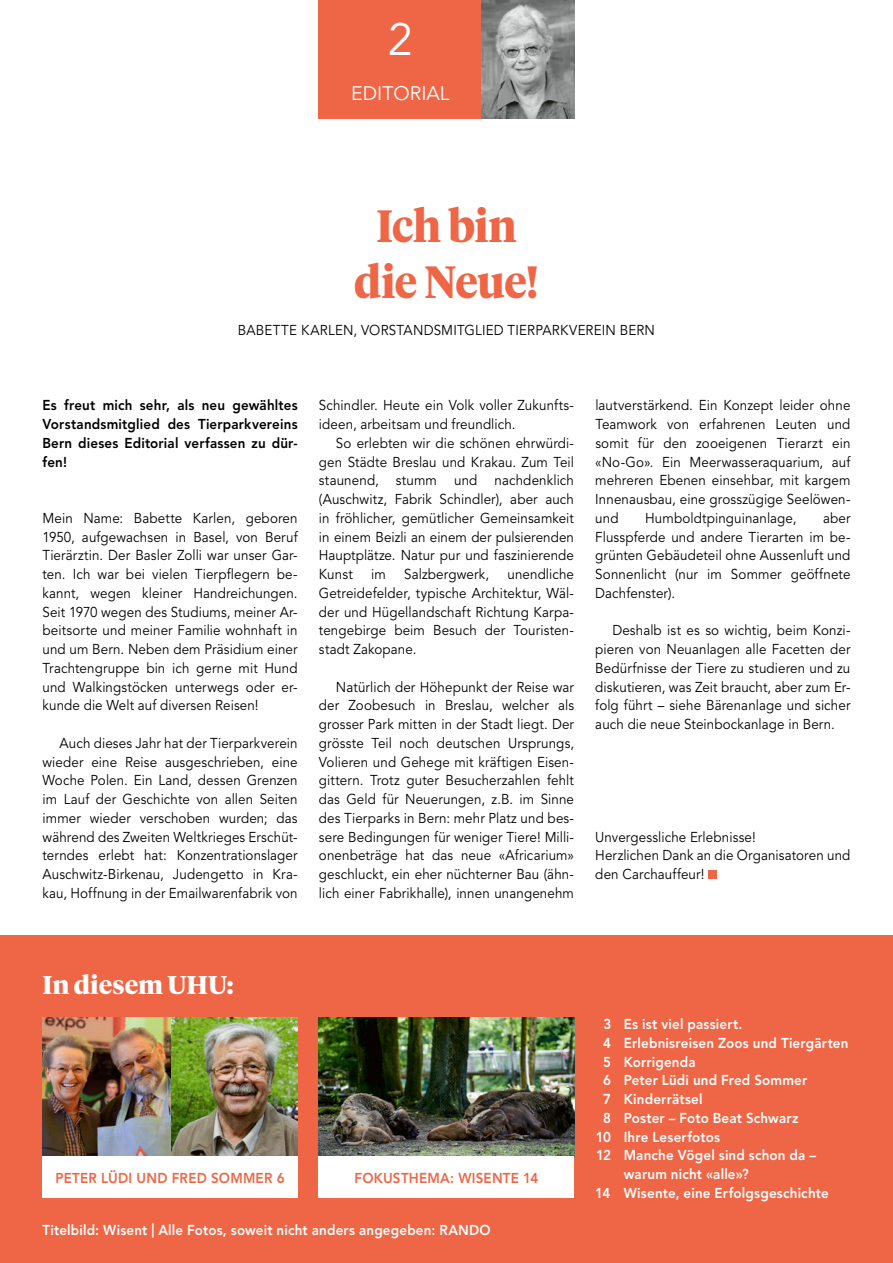
<style>
.page{position:relative;width:893px;height:1263px;background:#fff}
.page>*{position:absolute;margin:0;border:0;box-sizing:border-box;transform-origin:0 0}
.t1{font:700 45px/56.2px "Tiempos Headline";letter-spacing:-.01em;color:#ee6646;text-align:center;scale:.94 1}
.t2{font:45px "Avenir LT Std";color:#fff}
.t3{font:700 25.5px "Tiempos Headline";color:#fff}
.t4{font:19.5px "Avenir LT Std";color:#fff}
.t5{font:14.25px/18.8px "Avenir LT Std";letter-spacing:.01em;color:#000;text-align:justify;scale:.94 1}
.t6{font:800 14.25px "Avenir LT Std";letter-spacing:.015em;color:#fff;scale:.94 1}
.t7{font:800 14.25px/18.8px "Avenir LT Std";letter-spacing:.015em;color:#000;text-align:justify;scale:.94 1}
.t8{font:800 14.25px "Avenir LT Std";letter-spacing:.02em;color:#ee6646;scale:.94 1}
</style>
<div class="page">
<div style="left:0;top:935px;width:893px;height:328px;background:#ee6646"></div>
<img style="left:319px;top:1017px;width:255px;height:140px">
<img style="left:43px;top:1017px;width:255px;height:140px">
<div style="left:319px;top:1157px;width:255px;height:41px;background:#fff"></div>
<div style="left:43px;top:1157px;width:255px;height:41px;background:#fff"></div>
<div style="left:319px;top:0;width:163px;height:118px;background:#ee6646"></div>
<div style="left:708px;top:870px;width:9px;height:9px;background:#ee6646"></div>
<img style="left:482px;top:0;width:92px;height:118px">
<h1 class="t2" style="left:388px;top:14px;width:27px">2</h1>
<h3 class="t4" style="left:351px;top:82px;width:100px">EDITORIAL</h3>
<h1 class="t1" style="left:354px;top:195px;width:198px">Ich bin die Neue!</h1>
<p class="t5" style="left:238px;top:321px;width:445px">BABETTE KARLEN, VORSTANDSMITGLIED TIERPARKVEREIN BERN</p>
<p class="t7" style="left:43px;top:396px;width:273px">Es freut mich sehr, als neu gewähltes Vorstandsmitglied des Tierparkvereins Bern dieses Editorial verfassen zu dür&shy;fen!</p>
<p class="t5" style="left:43px;top:509px;width:273px">Mein Name: Babette Karlen, geboren 1950, aufgewachsen in Basel, von Beruf Tierärztin. Der Basler Zolli war unser Gar&shy;ten. Ich war bei vielen Tierpflegern be&shy;kannt, wegen kleiner Handreichungen.<br>Seit 1970 wegen des Studiums, meiner Ar&shy;beitsorte und meiner Familie wohnhaft in und um Bern. Neben dem Präsidium einer Trachtengruppe bin ich gerne mit Hund und Walkingstöcken unterwegs oder er&shy;kunde die Welt auf diversen Reisen!</p>
<p class="t5" style="left:43px;top:734px;width:273px;text-indent:17px">Auch dieses Jahr hat der Tierparkverein wieder eine Reise ausgeschrieben, eine Woche Polen. Ein Land, dessen Grenzen im Lauf der Geschichte von allen Seiten immer wieder verschoben wurden; das während des Zweiten Weltkrieges Erschüt&shy;terndes erlebt hat: Konzentrationslager Auschwitz-Birkenau, Judengetto in Kra&shy;kau, Hoffnung in der Emailwarenfabrik von</p>
<p class="t5" style="left:319px;top:396px;width:273px">Schindler. Heute ein Volk voller Zukunfts&shy;ideen, arbeitsam und freundlich.</p>
<p class="t5" style="left:319px;top:434px;width:273px;text-indent:17px">So erlebten wir die schönen ehrwürdi&shy;gen Städte Breslau und Krakau. Zum Teil staunend, stumm und nachdenklich (Auschwitz, Fabrik Schindler), aber auch in fröhlicher, gemütlicher Gemeinsamkeit in einem Beizli an einem der pulsierenden Hauptplätze. Natur pur und faszinierende Kunst</p>
<p class="t5" style="left:319px;top:565px;width:273px;text-indent:188px">unendliche Getreidefelder, typische Architektur, Wäl&shy;der und Hügellandschaft Richtung Karpa&shy;tengebirge beim Besuch der Touristen&shy;stadt Zakopane.</p>
<p class="t5" style="left:319px;top:678px;width:273px;text-indent:17px">Natürlich der Höhepunkt der Reise war der Zoobesuch in Breslau, welcher als grosser Park mitten in der Stadt liegt. Der grösste Teil noch deutschen Ursprungs, Volieren und Gehege mit kräftigen Eisen&shy;gittern. Trotz guter Besucherzahlen fehlt das Geld für Neuerungen, z.B. im Sinne des Tierparks in Bern: mehr Platz und bes&shy;sere Bedingungen für weniger Tiere! Milli&shy;onenbeträge hat das neue «Africarium» geschluckt, ein eher nüchterner Bau (ähn&shy;lich einer Fabrikhalle), innen unangenehm</p>
<p class="t5" style="left:371px;top:565px;width:17px">im</p>
<p class="t5" style="left:404px;top:565px;width:92px">Salzbergwerk,</p>
<p class="t5" style="left:595px;top:396px;width:273px">lautverstärkend. Ein Konzept leider ohne Teamwork von erfahrenen Leuten und somit für den zooeigenen Tierarzt ein «No-Go». Ein Meerwasseraquarium, auf mehreren Ebenen einsehbar, mit kargem Innenausbau, eine grosszügige Seelöwen&shy;und</p>
<p class="t5" style="left:595px;top:509px;width:273px;text-indent:228px">aber Flusspferde und andere Tierarten im be&shy;grünten Gebäudeteil ohne Aussenluft und Sonnenlicht (nur im Sommer geöffnete Dachfenster).</p>
<p class="t5" style="left:595px;top:621px;width:273px;text-indent:17px">Deshalb ist es so wichtig, beim Konzi&shy;pieren von Neuanlagen alle Facetten der Bedürfnisse der Tiere zu studieren und zu diskutieren, was Zeit braucht, aber zum Er&shy;folg führt – siehe Bärenanlage und sicher auch die neue Steinbockanlage in Bern.</p>
<p class="t5" style="left:645px;top:509px;width:162px">Humboldtpinguinanlage,</p>
<p class="t5" style="left:595px;top:828px;width:273px;text-align:left">Unvergessliche Erlebnisse!<br>Herzlichen Dank an die Organisatoren und den Carchauffeur!</p>
<h2 class="t3" style="left:43px;top:967px;width:193px">In diesem UHU:</h2>
<p class="t8" style="left:55px;top:1169px;width:245px">PETER LÜDI UND FRED SOMMER 6</p>
<p class="t8" style="left:354px;top:1169px;width:197px">FOKUSTHEMA: WISENTE 14</p>
<p class="t6" style="left:43px;top:1222px;width:478px">Titelbild: Wisent | Alle Fotos, soweit nicht anders angegeben: RANDO</p>
<p class="t6" style="left:603px;top:1016px;width:150px">3 Es ist viel passiert.</p>
<p class="t6" style="left:603px;top:1034px;width:262px">4 Erlebnisreisen Zoos und Tiergärten</p>
<p class="t6" style="left:603px;top:1053px;width:100px">5 Korrigenda</p>
<p class="t6" style="left:603px;top:1072px;width:219px">6 Peter Lüdi und Fred Sommer</p>
<p class="t6" style="left:603px;top:1091px;width:107px">7 Kinderrätsel</p>
<p class="t6" style="left:603px;top:1109px;width:209px">8 Poster – Foto Beat Schwarz</p>
<p class="t6" style="left:596px;top:1128px;width:133px">10 Ihre Leserfotos</p>
<p class="t6" style="left:596px;top:1147px;width:235px">12 Manche Vögel sind schon da –</p>
<p class="t6" style="left:624px;top:1166px;width:135px">warum nicht «alle»?</p>
<p class="t6" style="left:595px;top:1184px;width:250px">14 Wisente, eine Erfolgsgeschichte</p>
</div>
